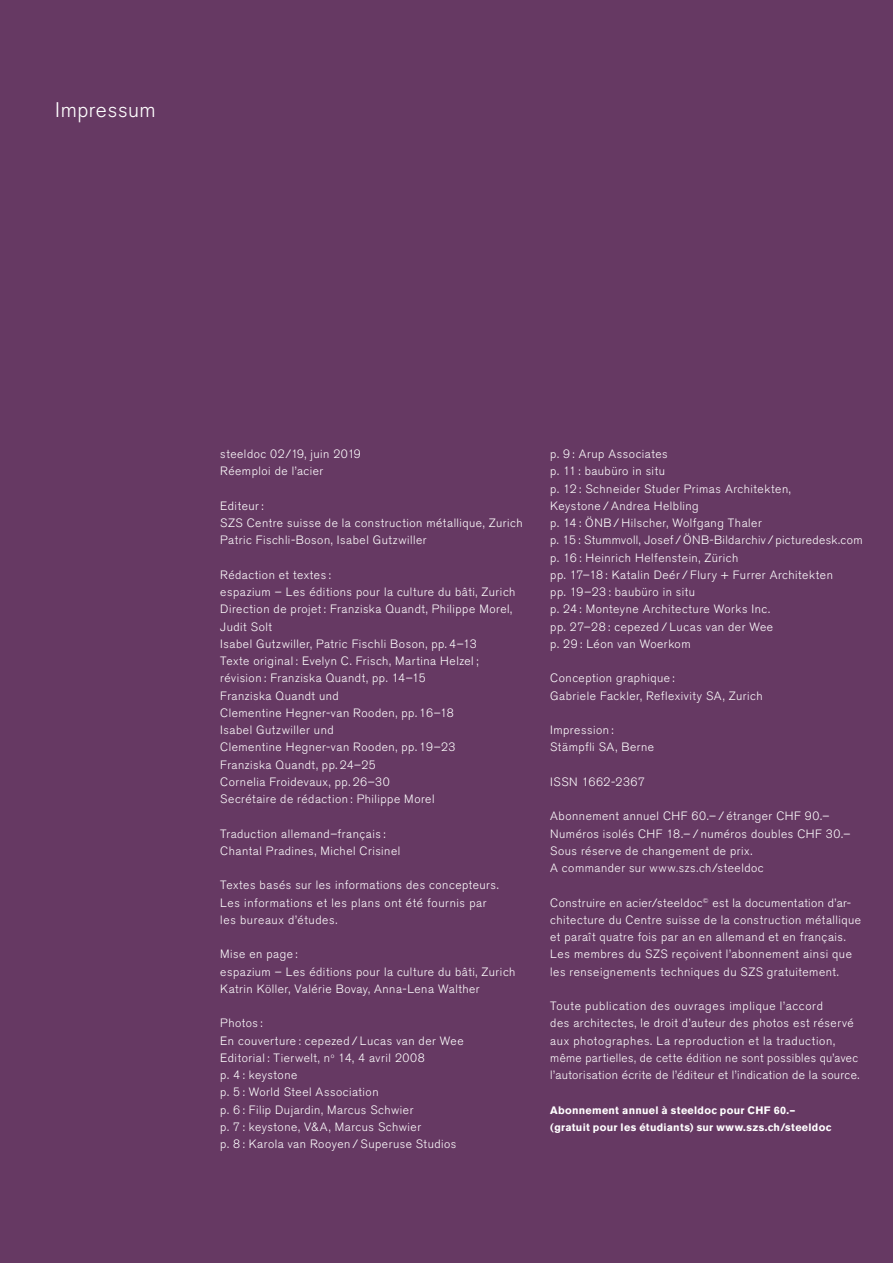
<style>
.page{position:relative;width:893px;height:1263px;background:#663963}
.page>*{position:absolute;margin:0;border:0;box-sizing:border-box;transform-origin:0 0}
.t1{font:300 21px "Akzidenz Grotesk BQ";letter-spacing:.025em;color:#fff}
.t2{font:300 12px/17.2px "Akzidenz Grotesk BQ";letter-spacing:.045em;color:#fff}
.t3{font:700 10.8px/17.2px "Akzidenz Grotesk BQ";letter-spacing:.025em;color:#fff}
</style>
<div class="page">
<h1 class="t1" style="left:55px;top:97px;width:102px">Impressum</h1>
<p class="t2" style="left:220px;top:446px;width:142px">steeldoc 02/19, juin 2019<br>Réemploi de l’acier</p>
<p class="t2" style="left:220px;top:497px;width:304px">Editeur :<br>SZS Centre suisse de la construction métallique, Zurich<br>Patric Fischli-Boson, Isabel Gutzwiller</p>
<p class="t2" style="left:220px;top:566px;width:297px">Rédaction et textes :<br>espazium – Les éditions pour la culture du bâti, Zurich Direction de projet : Franziska Quandt, Philippe Morel, Judit Solt<br>Isabel Gutzwiller, Patric Fischli Boson, pp. 4–13<br>Texte original : Evelyn C. Frisch, Martina Helzel ; révision : Franziska Quandt, pp. 14–15<br>Franziska Quandt und<br>Clementine Hegner-van Rooden, pp. 16–18<br>Isabel Gutzwiller und<br>Clementine Hegner-van Rooden, pp. 19–23<br>Franziska Quandt, pp. 24–25<br>Cornelia Froidevaux, pp. 26–30<br>Secrétaire de rédaction : Philippe Morel</p>
<p class="t2" style="left:220px;top:825px;width:181px">Traduction allemand–français :<br>Chantal Pradines, Michel Crisinel</p>
<p class="t2" style="left:220px;top:877px;width:280px">Textes basés sur les informations des concepteurs.<br>Les informations et les plans ont été fournis par les bureaux d’études.</p>
<p class="t2" style="left:220px;top:946px;width:297px">Mise en page :<br>espazium – Les éditions pour la culture du bâti, Zurich<br>Katrin Köller, Valérie Bovay, Anna-Lena Walther</p>
<p class="t2" style="left:220px;top:1015px;width:245px">Photos :<br>En couverture : cepezed / Lucas van der Wee<br>Editorial : Tierwelt, n<sup>o</sup> 14, 4 avril 2008<br>p. 4 : keystone<br>p. 5 : World Steel Association<br>p. 6 : Filip Dujardin, Marcus Schwier<br>p. 7 : keystone, V&amp;A, Marcus Schwier<br>p. 8 : Karola van Rooyen / Superuse Studios</p>
<p class="t2" style="left:550px;top:446px;width:314px">p. 9 : Arup Associates<br>p. 11 : baubüro in situ<br>p. 12 : Schneider Studer Primas Architekten,<br>Keystone / Andrea Helbling<br>p. 14 : ÖNB / Hilscher, Wolfgang Thaler<br>p. 15 : Stummvoll, Josef / ÖNB-Bildarchiv / picturedesk.com p. 16 : Heinrich Helfenstein, Zürich<br>pp. 17–18 : Katalin Deér / Flury + Furrer Architekten<br>pp. 19–23 : baubüro in situ<br>p. 24 : Monteyne Architecture Works Inc.<br>pp. 27–28 : cepezed / Lucas van der Wee<br>p. 29 : Léon van Woerkom</p>
<p class="t2" style="left:550px;top:670px;width:214px">Conception graphique :<br>Gabriele Fackler, Reflexivity SA, Zurich</p>
<p class="t2" style="left:550px;top:721px;width:105px">Impression :<br>Stämpfli SA, Berne</p>
<p class="t2" style="left:550px;top:773px;width:96px">ISSN 1662-2367</p>
<p class="t2" style="left:550px;top:808px;width:302px">Abonnement annuel CHF 60.– / étranger CHF 90.– Numéros isolés CHF 18.– / numéros doubles CHF 30.– Sous réserve de changement de prix.<br>A commander sur www.szs.ch/steeldoc</p>
<p class="t2" style="left:550px;top:894px;width:312px">Construire en acier/steeldoc<sup>©</sup> est la documentation d’ar&shy;chitecture du Centre suisse de la construction métallique et paraît quatre fois par an en allemand et en français.<br>Les membres du SZS reçoivent l’abonnement ainsi que les renseignements techniques du SZS gratuitement.</p>
<p class="t2" style="left:550px;top:998px;width:311px">Toute publication des ouvrages implique l’accord<br>des architectes, le droit d’auteur des photos est réservé aux photographes. La reproduction et la traduction, même partielles, de cette édition ne sont possibles qu’avec l’autorisation écrite de l’éditeur et l’indication de la source.</p>
<p class="t3" style="left:550px;top:1101px;width:282px">Abonnement annuel à steeldoc pour CHF 60.– (gratuit pour les étudiants) sur www.szs.ch/steeldoc</p>
</div>
